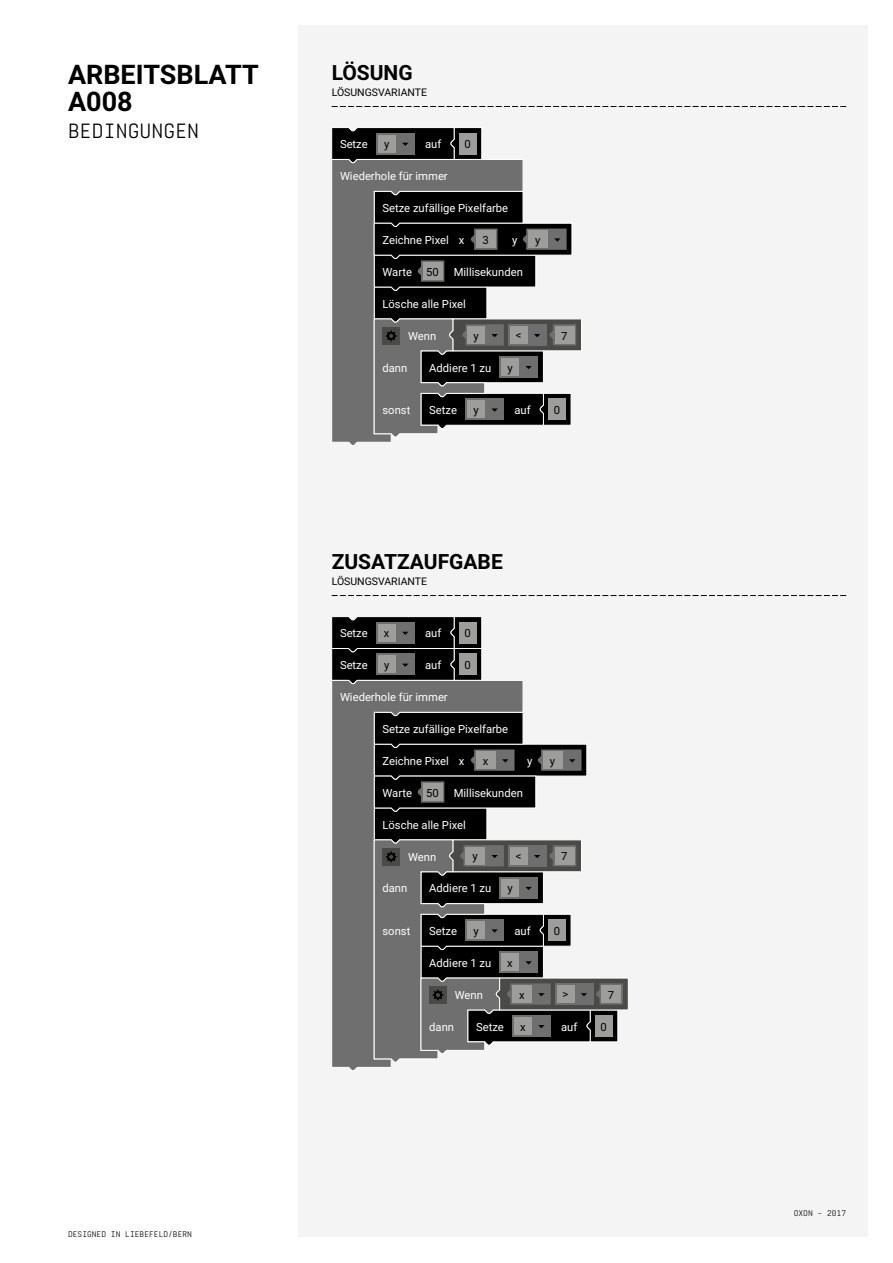
<style>
.page{position:relative;width:893px;height:1263px;background:#fff}
.page>*{position:absolute;margin:0;border:0;box-sizing:border-box;transform-origin:0 0}
.t1{font:700 27px/27px "Roboto";color:#000}
.t2{font:22.5px "Realtime";color:#000}
.t3{font:700 21px "Roboto";color:#000}
.t4{font:11.25px "Roboto";color:#fff}
.t5{font:11.25px "Roboto";color:#000}
.t6{font:10.5px "Roboto";color:#000}
.t7{font:9px "Realtime";color:#000}
</style>
<div class="page">
<div style="left:298px;top:26px;width:569px;height:1211px;background:#f4f4f4"></div>
<svg style="left:332px;top:127px;width:150px;height:32px;background:#282828"></svg>
<div style="left:459px;top:133px;width:17px;height:21px;background:#9d9d9c"></div>
<svg style="left:332px;top:159px;width:191px;height:286px;background:#7a7979"></svg>
<svg style="left:332px;top:617px;width:150px;height:63px;background:#292929"></svg>
<div style="left:459px;top:622px;width:17px;height:21px;background:#9d9d9c"></div>
<svg style="left:332px;top:680px;width:191px;height:390px;background:#797878"></svg>
<svg style="left:374px;top:712px;width:254px;height:351px"></svg>
<svg style="left:374px;top:191px;width:208px;height:247px"></svg>
<svg style="left:332px;top:106px;width:514px;height:1px"></svg>
<svg style="left:332px;top:595px;width:514px;height:1px"></svg>
<h1 class="t1" style="left:68px;top:60px;width:192px">ARBEITSBLATT<br>A008</h1>
<h2 class="t2" style="left:68px;top:116px;width:133px">BEDINGUNGEN</h2>
<h3 class="t3" style="left:332px;top:57px;width:83px">LÖSUNG</h3>
<p class="t6" style="left:332px;top:85px;width:97px">LÖSUNGSVARIANTE</p>
<p class="t4" style="left:340px;top:136px;width:29px">Setze</p>
<p class="t5" style="left:384px;top:136px;width:7px">y</p>
<p class="t4" style="left:425px;top:136px;width:18px">auf</p>
<p class="t5" style="left:464px;top:136px;width:8px">0</p>
<p class="t4" style="left:340px;top:168px;width:109px">Wiederhole für immer</p>
<p class="t4" style="left:382px;top:200px;width:127px">Setze zufällige Pixelfarbe</p>
<p class="t4" style="left:382px;top:232px;width:83px">Zeichne Pixel x</p>
<p class="t5" style="left:482px;top:232px;width:8px">3</p>
<p class="t4" style="left:512px;top:232px;width:7px">y</p>
<p class="t5" style="left:535px;top:232px;width:7px">y</p>
<p class="t4" style="left:382px;top:264px;width:31px">Warte</p>
<p class="t4" style="left:454px;top:264px;width:71px">Millisekunden</p>
<p class="t5" style="left:426px;top:264px;width:14px">50</p>
<p class="t4" style="left:382px;top:296px;width:85px">Lösche alle Pixel</p>
<p class="t4" style="left:408px;top:328px;width:30px">Wenn</p>
<p class="t5" style="left:473px;top:328px;width:7px">y</p>
<p class="t5" style="left:516px;top:327px;width:7px">&lt;</p>
<p class="t5" style="left:561px;top:328px;width:8px">7</p>
<p class="t4" style="left:382px;top:360px;width:26px">dann</p>
<p class="t4" style="left:382px;top:402px;width:29px">sonst</p>
<p class="t4" style="left:429px;top:360px;width:64px">Addiere 1 zu</p>
<p class="t5" style="left:507px;top:360px;width:7px">y</p>
<p class="t4" style="left:429px;top:402px;width:29px">Setze</p>
<p class="t5" style="left:473px;top:402px;width:7px">y</p>
<p class="t4" style="left:514px;top:402px;width:18px">auf</p>
<p class="t5" style="left:554px;top:402px;width:8px">0</p>
<h3 class="t3" style="left:332px;top:546px;width:173px">ZUSATZAUFGABE</h3>
<p class="t6" style="left:332px;top:574px;width:97px">LÖSUNGSVARIANTE</p>
<p class="t4" style="left:340px;top:625px;width:29px">Setze</p>
<p class="t5" style="left:384px;top:625px;width:7px">x</p>
<p class="t4" style="left:425px;top:625px;width:18px">auf</p>
<p class="t5" style="left:464px;top:625px;width:8px">0</p>
<p class="t4" style="left:340px;top:657px;width:29px">Setze</p>
<p class="t5" style="left:384px;top:657px;width:7px">y</p>
<p class="t4" style="left:425px;top:657px;width:18px">auf</p>
<p class="t5" style="left:464px;top:657px;width:8px">0</p>
<p class="t4" style="left:340px;top:689px;width:109px">Wiederhole für immer</p>
<p class="t4" style="left:382px;top:721px;width:127px">Setze zufällige Pixelfarbe</p>
<p class="t4" style="left:382px;top:753px;width:83px">Zeichne Pixel x</p>
<p class="t5" style="left:483px;top:753px;width:7px">x</p>
<p class="t4" style="left:527px;top:753px;width:7px">y</p>
<p class="t5" style="left:550px;top:753px;width:7px">y</p>
<p class="t4" style="left:382px;top:785px;width:31px">Warte</p>
<p class="t4" style="left:454px;top:785px;width:71px">Millisekunden</p>
<p class="t5" style="left:426px;top:785px;width:14px">50</p>
<p class="t4" style="left:382px;top:817px;width:85px">Lösche alle Pixel</p>
<p class="t4" style="left:408px;top:849px;width:30px">Wenn</p>
<p class="t5" style="left:472px;top:848px;width:7px">y</p>
<p class="t5" style="left:516px;top:848px;width:7px">&lt;</p>
<p class="t5" style="left:561px;top:848px;width:8px">7</p>
<p class="t4" style="left:382px;top:880px;width:26px">dann</p>
<p class="t4" style="left:382px;top:923px;width:29px">sonst</p>
<p class="t4" style="left:429px;top:880px;width:64px">Addiere 1 zu</p>
<p class="t5" style="left:507px;top:880px;width:7px">y</p>
<p class="t4" style="left:429px;top:923px;width:29px">Setze</p>
<p class="t5" style="left:473px;top:923px;width:7px">y</p>
<p class="t4" style="left:514px;top:923px;width:18px">auf</p>
<p class="t5" style="left:554px;top:923px;width:8px">0</p>
<p class="t4" style="left:429px;top:955px;width:64px">Addiere 1 zu</p>
<p class="t5" style="left:507px;top:955px;width:7px">x</p>
<p class="t4" style="left:455px;top:987px;width:30px">Wenn</p>
<p class="t5" style="left:519px;top:987px;width:7px">x</p>
<p class="t5" style="left:562px;top:986px;width:7px">&gt;</p>
<p class="t5" style="left:608px;top:987px;width:8px">7</p>
<p class="t4" style="left:429px;top:1019px;width:26px">dann</p>
<p class="t4" style="left:476px;top:1019px;width:29px">Setze</p>
<p class="t5" style="left:520px;top:1019px;width:7px">x</p>
<p class="t4" style="left:561px;top:1019px;width:18px">auf</p>
<p class="t5" style="left:600px;top:1019px;width:8px">0</p>
<p class="t7" style="left:68px;top:1229px;width:126px">DESIGNED IN LIEBEFELD/BERN</p>
<p class="t7" style="left:794px;top:1207px;width:54px">OXON – 2017</p>
</div>
